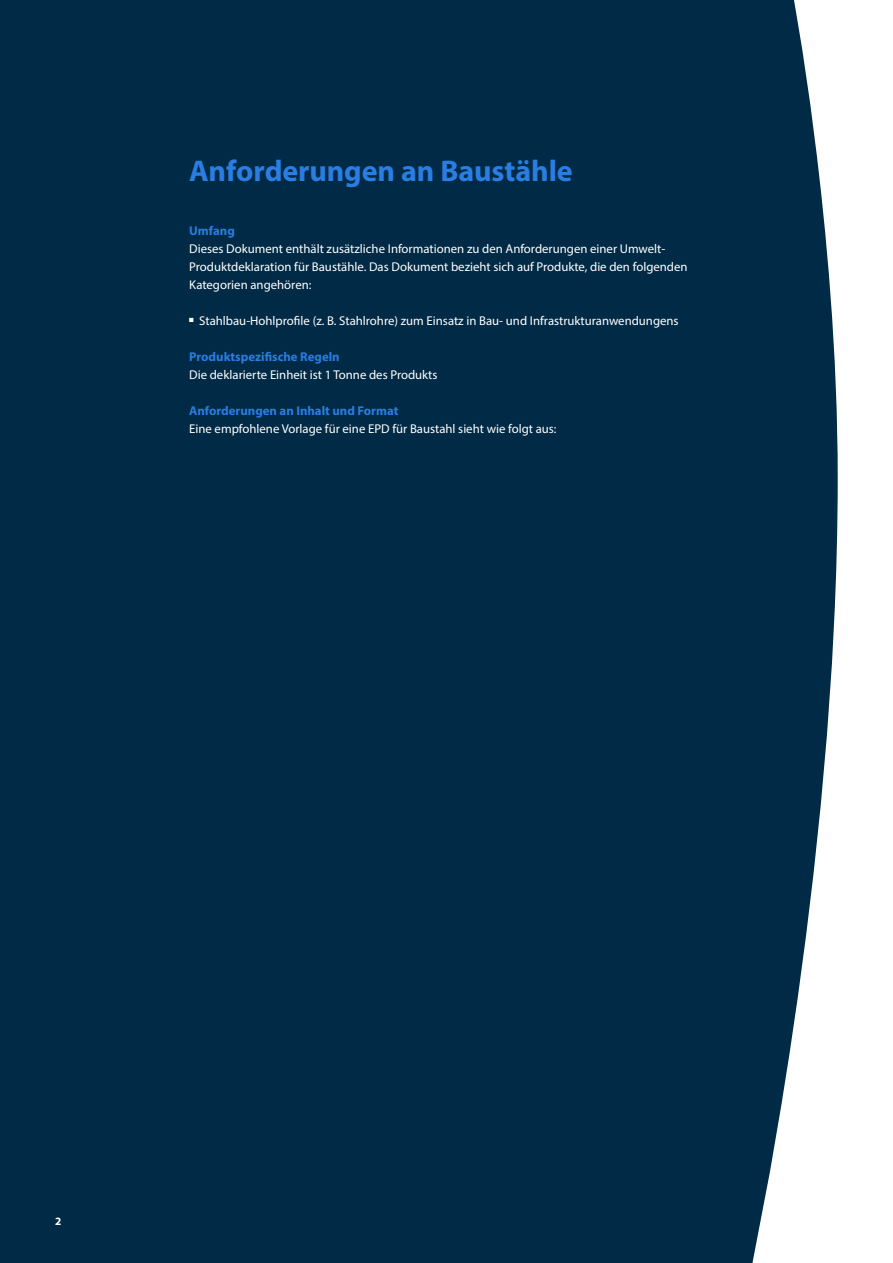
<style>
.page{position:relative;width:893px;height:1263px;background:#fff}
.page>*{position:absolute;margin:0;border:0;box-sizing:border-box;transform-origin:0 0}
.t1{font:700 30px "Myriad Pro";letter-spacing:-.005em;color:#2a7de1}
.t2{font:12.75px/18px "Myriad Pro";color:#fff}
.t3{font:700 12.75px "Myriad Pro";color:#2a7de1}
.t4{font:700 11.25px "Myriad Pro";color:#fff}
</style>
<div class="page">
<div style="left:0;top:0;width:838px;height:1263px;background:#002a45"></div>
<h1 class="t1" style="left:189px;top:152px;width:385px">Anforderungen an Baustähle</h1>
<p class="t3" style="left:189px;top:223px;width:47px">Umfang</p>
<p class="t2" style="left:189px;top:240px;width:500px">Dieses Dokument enthält zusätzliche Informationen zu den Anforderungen einer Umwelt-<br>Produktdeklaration für Baustähle. Das Dokument bezieht sich auf Produkte, die den folgenden<br>Kategorien angehören:</p>
<p class="t2" style="left:189px;top:312px;width:491px">■ Stahlbau-Hohlprofile (z. B. Stahlrohre) zum Einsatz in Bau- und Infrastrukturanwendungens</p>
<p class="t3" style="left:189px;top:349px;width:152px">Produktspezifische Regeln</p>
<p class="t2" style="left:189px;top:366px;width:250px">Die deklarierte Einheit ist 1 Tonne des Produkts</p>
<p class="t3" style="left:189px;top:403px;width:211px">Anforderungen an Inhalt und Format</p>
<p class="t2" style="left:189px;top:420px;width:369px">Eine empfohlene Vorlage für eine EPD für Baustahl sieht wie folgt aus:</p>
<p class="t4" style="left:55px;top:1214px;width:8px">2</p>
</div>
